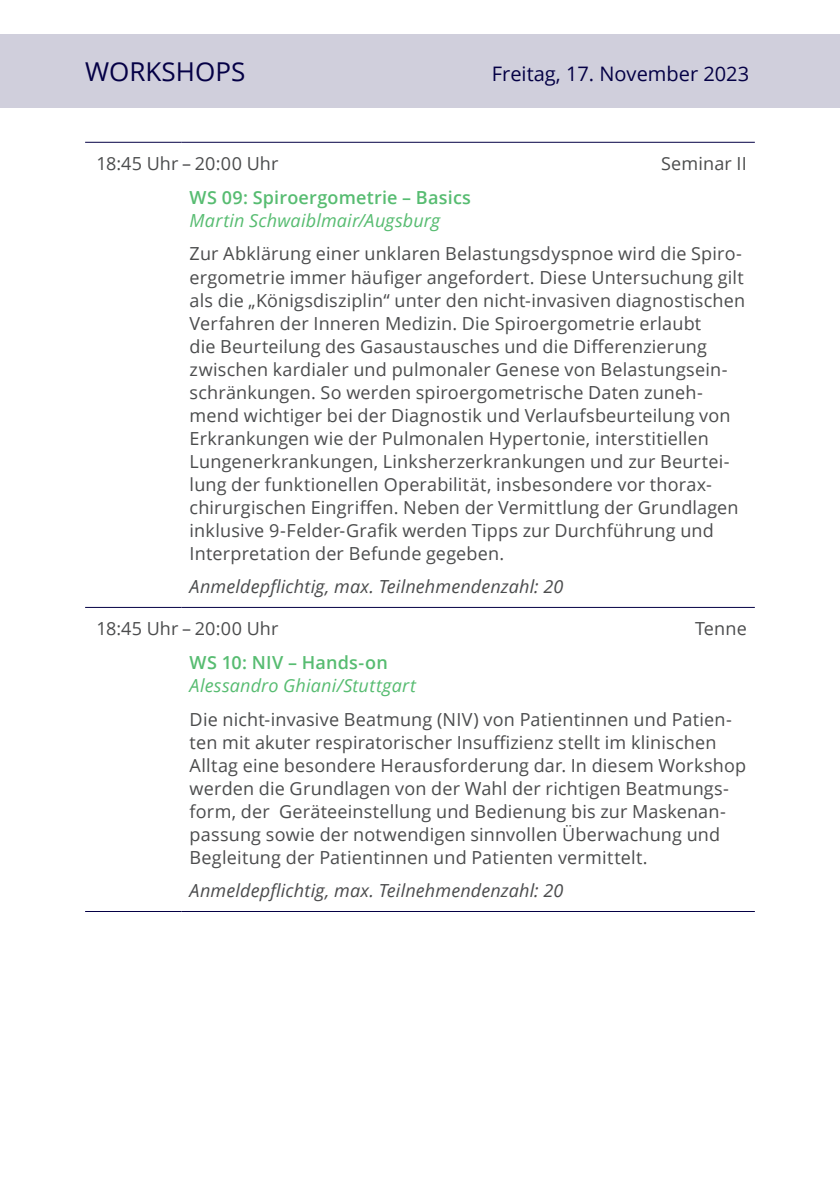
<style>
.page{position:relative;width:840px;height:1191px;background:#fff}
.page>*{position:absolute;margin:0;border:0;box-sizing:border-box;transform-origin:0 0}
.t1{font:26px "Open Sans";color:#040045}
.t2{font:20px "Open Sans";color:#040045}
.t3{font:18px/23px "Open Sans";letter-spacing:.01em;color:#4b4c4d}
.t4{font:italic 18px "Open Sans";letter-spacing:.01em;color:#4b4c4d}
.t5{font:italic 18px "Open Sans";letter-spacing:.01em;color:#57bc71}
.t6{font:600 18px "Open Sans";letter-spacing:.01em;color:#57bc71}
</style>
<div class="page">
<div style="left:0;top:34px;width:839px;height:74px;background:#d0cfdc"></div>
<hr style="left:420px;top:142px;width:334px;height:1px;background:#040045">
<hr style="left:420px;top:607px;width:334px;height:1px;background:#040045">
<hr style="left:85px;top:142px;width:96px;height:1px;background:#040045">
<hr style="left:181px;top:142px;width:239px;height:1px;background:#040045">
<hr style="left:85px;top:607px;width:96px;height:1px;background:#040045">
<hr style="left:181px;top:607px;width:239px;height:1px;background:#040045">
<hr style="left:85px;top:911px;width:96px;height:1px;background:#040045">
<hr style="left:181px;top:911px;width:239px;height:1px;background:#040045">
<hr style="left:420px;top:911px;width:334px;height:1px;background:#040045">
<h1 class="t1" style="left:85px;top:54px;width:162px">WORKSHOPS</h1>
<p class="t2" style="left:491px;top:60px;width:258px">Freitag, 17. November 2023</p>
<p class="t3" style="left:96px;top:152px;width:183px">18:45 Uhr – 20:00 Uhr</p>
<p class="t3" style="left:660px;top:152px;width:87px">Seminar II</p>
<p class="t6" style="left:189px;top:185px;width:283px">WS 09: Spiroergometrie – Basics</p>
<p class="t5" style="left:189px;top:208px;width:252px">Martin Schwaiblmair/Augsburg</p>
<p class="t3" style="left:189px;top:242px;width:556px">Zur Abklärung einer unklaren Belastungsdyspnoe wird die Spiro&shy;ergometrie immer häufiger angefordert. Diese Untersuchung gilt als die „Königsdisziplin“ unter den nicht-invasiven diagnostischen Verfahren der Inneren Medizin. Die Spiroergometrie erlaubt<br>die Beurteilung des Gasaustausches und die Differenzierung zwischen kardialer und pulmonaler Genese von Belastungsein&shy;schränkungen. So werden spiroergometrische Daten zuneh&shy;mend wichtiger bei der Diagnostik und Verlaufsbeurteilung von Erkrankungen wie der Pulmonalen Hypertonie, interstitiellen Lungenerkrankungen, Linksherzerkrankungen und zur Beurtei&shy;lung der funktionellen Operabilität, insbesondere vor thorax&shy;chirurgischen Eingriffen. Neben der Vermittlung der Grundlagen inklusive 9-Felder-Grafik werden Tipps zur Durchführung und Interpretation der Befunde gegeben.</p>
<p class="t4" style="left:189px;top:574px;width:375px">Anmeldepflichtig, max. Teilnehmendenzahl: 20</p>
<p class="t3" style="left:96px;top:617px;width:183px">18:45 Uhr – 20:00 Uhr</p>
<p class="t3" style="left:694px;top:617px;width:53px">Tenne</p>
<p class="t6" style="left:189px;top:650px;width:199px">WS 10: NIV – Hands-on</p>
<p class="t5" style="left:189px;top:673px;width:228px">Alessandro Ghiani/Stuttgart</p>
<p class="t3" style="left:189px;top:707px;width:557px">Die nicht-invasive Beatmung (NIV) von Patientinnen und Patien&shy;ten mit akuter respiratorischer Insuffizienz stellt im klinischen Alltag eine besondere Herausforderung dar. In diesem Workshop werden die Grundlagen von der Wahl der richtigen Beatmungs&shy;form, der Geräteeinstellung und Bedienung bis zur Maskenan&shy;passung sowie der notwendigen sinnvollen Überwachung und Begleitung der Patientinnen und Patienten vermittelt.</p>
<p class="t4" style="left:189px;top:878px;width:375px">Anmeldepflichtig, max. Teilnehmendenzahl: 20</p>
</div>
